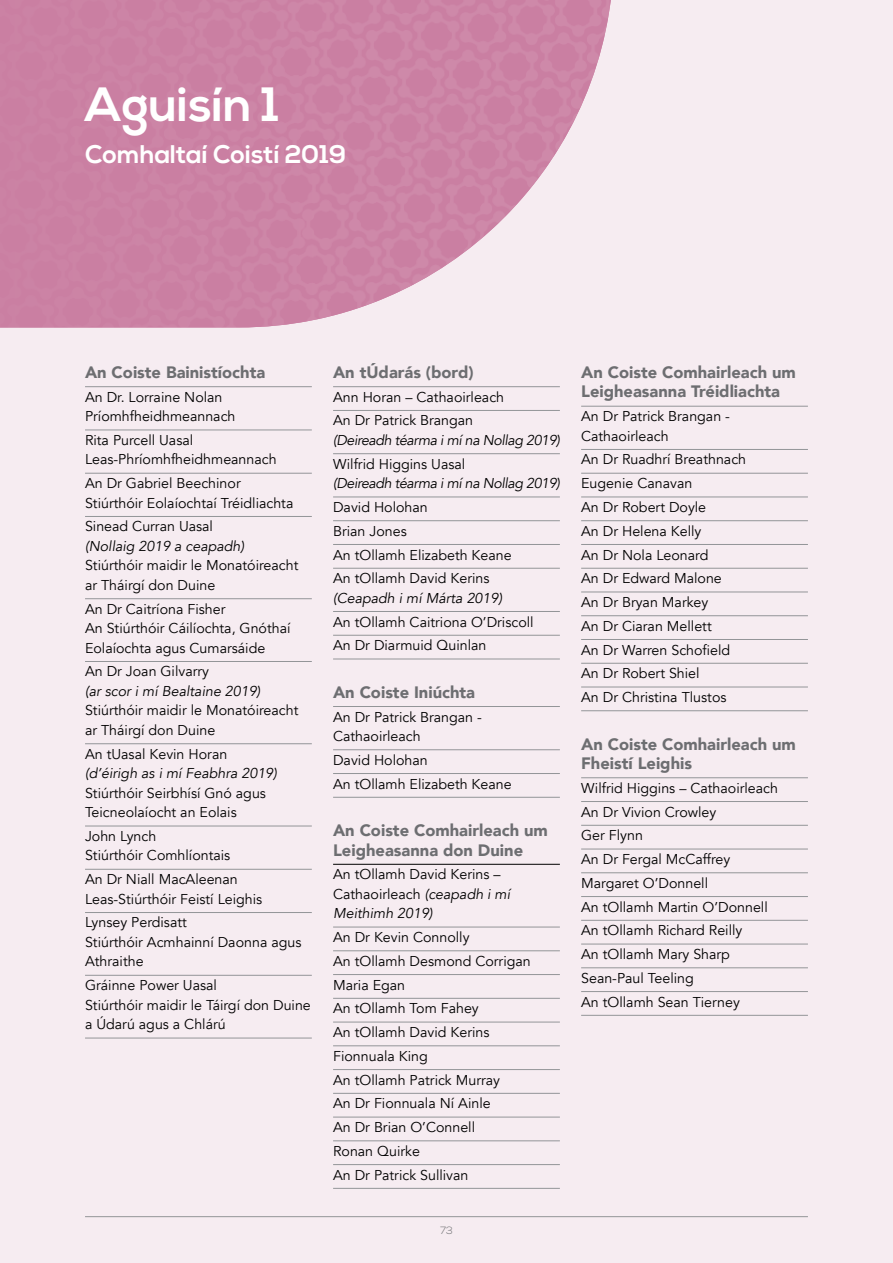
<style>
.page{position:relative;width:893px;height:1263px;background:#f6ecf1}
.page>*{position:absolute;margin:0;border:0;box-sizing:border-box;transform-origin:0 0}
.t1{font:700 48px "Nexa";color:#fff}
.t2{font:700 25.5px "Nexa";color:#fff}
.t3{font:900 16.5px/19.5px "Avenir";color:#6d6e71}
.t4{font:14.25px/23.7px "Avenir";color:#000}
.t5{font:italic 14.25px "Avenir";color:#000}
.t6{font:italic 14.25px "Avenir";letter-spacing:-.03em;color:#000}
.t7{font:300 10.5px "Nexa";color:#6d6e71}
.s1{font-style:italic}
</style>
<div class="page">
<hr style="left:85px;top:386px;width:227px;height:1px;background:#939598">
<hr style="left:85px;top:430px;width:227px;height:1px;background:#939598">
<hr style="left:85px;top:473px;width:227px;height:1px;background:#939598">
<hr style="left:85px;top:516px;width:227px;height:1px;background:#939598">
<hr style="left:85px;top:598px;width:227px;height:1px;background:#939598">
<hr style="left:85px;top:661px;width:227px;height:1px;background:#939598">
<hr style="left:85px;top:743px;width:227px;height:1px;background:#939598">
<hr style="left:85px;top:826px;width:227px;height:1px;background:#939598">
<hr style="left:85px;top:869px;width:227px;height:1px;background:#939598">
<hr style="left:85px;top:912px;width:227px;height:1px;background:#939598">
<hr style="left:85px;top:975px;width:227px;height:1px;background:#939598">
<hr style="left:85px;top:1038px;width:227px;height:1px;background:#939598">
<hr style="left:333px;top:386px;width:227px;height:1px;background:#939598">
<hr style="left:333px;top:410px;width:227px;height:1px;background:#939598">
<hr style="left:333px;top:453px;width:227px;height:1px;background:#939598">
<hr style="left:333px;top:497px;width:227px;height:1px;background:#939598">
<hr style="left:333px;top:520px;width:227px;height:1px;background:#939598">
<hr style="left:333px;top:544px;width:227px;height:1px;background:#939598">
<hr style="left:333px;top:568px;width:227px;height:1px;background:#939598">
<hr style="left:333px;top:611px;width:227px;height:1px;background:#939598">
<hr style="left:333px;top:635px;width:227px;height:1px;background:#939598">
<hr style="left:333px;top:659px;width:227px;height:1px;background:#939598">
<hr style="left:333px;top:706px;width:227px;height:1px;background:#939598">
<hr style="left:333px;top:749px;width:227px;height:1px;background:#939598">
<hr style="left:333px;top:773px;width:227px;height:1px;background:#939598">
<hr style="left:333px;top:797px;width:227px;height:1px;background:#939598">
<hr style="left:333px;top:864px;width:227px;height:1px;background:#000">
<hr style="left:333px;top:927px;width:227px;height:1px;background:#939598">
<hr style="left:333px;top:950px;width:227px;height:1px;background:#939598">
<hr style="left:333px;top:974px;width:227px;height:1px;background:#939598">
<hr style="left:333px;top:998px;width:227px;height:1px;background:#939598">
<hr style="left:333px;top:1022px;width:227px;height:1px;background:#939598">
<hr style="left:333px;top:1045px;width:227px;height:1px;background:#939598">
<hr style="left:333px;top:1069px;width:227px;height:1px;background:#939598">
<hr style="left:333px;top:1093px;width:227px;height:1px;background:#939598">
<hr style="left:333px;top:1117px;width:227px;height:1px;background:#939598">
<hr style="left:333px;top:1140px;width:227px;height:1px;background:#939598">
<hr style="left:333px;top:1164px;width:227px;height:1px;background:#939598">
<hr style="left:333px;top:1188px;width:227px;height:1px;background:#939598">
<hr style="left:581px;top:406px;width:227px;height:1px;background:#939598">
<hr style="left:581px;top:449px;width:227px;height:1px;background:#939598">
<hr style="left:581px;top:473px;width:227px;height:1px;background:#939598">
<hr style="left:581px;top:497px;width:227px;height:1px;background:#939598">
<hr style="left:581px;top:520px;width:227px;height:1px;background:#939598">
<hr style="left:581px;top:544px;width:227px;height:1px;background:#939598">
<hr style="left:581px;top:568px;width:227px;height:1px;background:#939598">
<hr style="left:581px;top:592px;width:227px;height:1px;background:#939598">
<hr style="left:581px;top:615px;width:227px;height:1px;background:#939598">
<hr style="left:581px;top:639px;width:227px;height:1px;background:#939598">
<hr style="left:581px;top:663px;width:227px;height:1px;background:#939598">
<hr style="left:581px;top:687px;width:227px;height:1px;background:#939598">
<hr style="left:581px;top:710px;width:227px;height:1px;background:#939598">
<hr style="left:581px;top:777px;width:227px;height:1px;background:#939598">
<hr style="left:581px;top:801px;width:227px;height:1px;background:#939598">
<hr style="left:581px;top:825px;width:227px;height:1px;background:#939598">
<hr style="left:581px;top:849px;width:227px;height:1px;background:#939598">
<hr style="left:581px;top:872px;width:227px;height:1px;background:#939598">
<hr style="left:581px;top:896px;width:227px;height:1px;background:#939598">
<hr style="left:581px;top:920px;width:227px;height:1px;background:#939598">
<hr style="left:581px;top:944px;width:227px;height:1px;background:#939598">
<hr style="left:581px;top:967px;width:227px;height:1px;background:#939598">
<hr style="left:581px;top:991px;width:227px;height:1px;background:#939598">
<hr style="left:581px;top:1015px;width:227px;height:1px;background:#939598">
<hr style="left:85px;top:1216px;width:723px;height:1px;background:#939598">
<svg style="left:0;top:0;width:611px;height:327px;background:#d191af"></svg>
<h1 class="t1" style="left:85px;top:77px;width:196px">Aguisín 1</h1>
<h2 class="t2" style="left:85px;top:139px;width:263px">Comhaltaí Coistí 2019</h2>
<p class="t3" style="left:85px;top:362px;width:182px">An Coiste Bainistíochta</p>
<p class="t4" style="left:85px;top:387px;width:152px;line-height:19.5px">An Dr. Lorraine Nolan<br>Príomhfheidhmeannach</p>
<p class="t4" style="left:85px;top:431px;width:193px;line-height:19.5px">Rita Purcell Uasal<br>Leas-Phríomhfheidhmeannach</p>
<p class="t4" style="left:85px;top:474px;width:210px;line-height:19.5px">An Dr Gabriel Beechinor<br>Stiúrthóir Eolaíochtaí Tréidliachta</p>
<p class="t4" style="left:85px;top:515px;width:130px">Sinead Curran Uasal</p>
<p class="t5" style="left:85px;top:538px;width:161px">(Nollaig 2019 a ceapadh)</p>
<p class="t4" style="left:85px;top:556px;width:215px;line-height:19.5px">Stiúrthóir maidir le Monatóireacht ar Tháirgí don Duine</p>
<p class="t4" style="left:85px;top:599px;width:207px;line-height:19.5px">An Dr Caitríona Fisher<br>An Stiúrthóir Cáilíochta, Gnóthaí<br>Eolaíochta agus Cumarsáide</p>
<p class="t4" style="left:85px;top:660px;width:126px">An Dr Joan Gilvarry</p>
<p class="t5" style="left:85px;top:682px;width:177px">(ar scor i mí Bealtaine 2019)</p>
<p class="t4" style="left:85px;top:701px;width:215px;line-height:19.5px">Stiúrthóir maidir le Monatóireacht ar Tháirgí don Duine</p>
<p class="t4" style="left:85px;top:742px;width:144px">An tUasal Kevin Horan</p>
<p class="t5" style="left:85px;top:765px;width:193px">(d’éirigh as i mí Feabhra 2019)</p>
<p class="t4" style="left:85px;top:783px;width:182px;line-height:19.5px">Stiúrthóir Seirbhísí Gnó agus<br>Teicneolaíocht an Eolais</p>
<p class="t4" style="left:85px;top:826px;width:147px;line-height:19.5px">John Lynch<br>Stiúrthóir Comhlíontais</p>
<p class="t4" style="left:85px;top:870px;width:179px;line-height:19.5px">An Dr Niall MacAleenan<br>Leas-Stiúrthóir Feistí Leighis</p>
<p class="t4" style="left:85px;top:913px;width:218px;line-height:19.5px">Lynsey Perdisatt<br>Stiúrthóir Acmhainní Daonna agus<br>Athraithe</p>
<p class="t4" style="left:85px;top:976px;width:227px;line-height:19.5px">Gráinne Power Uasal<br>Stiúrthóir maidir le Táirgí don Duine a Údarú agus a Chlárú</p>
<p class="t3" style="left:333px;top:362px;width:142px">An tÚdarás (bord)</p>
<p class="t4" style="left:333px;top:385px;width:173px">Ann Horan – Cathaoirleach<br>An Dr Patrick Brangan</p>
<p class="t6" style="left:333px;top:432px;width:228px">(Deireadh téarma i mí na Nollag 2019)</p>
<p class="t4" style="left:333px;top:452px;width:134px">Wilfrid Higgins Uasal</p>
<p class="t6" style="left:333px;top:475px;width:228px">(Deireadh téarma i mí na Nollag 2019)</p>
<p class="t4" style="left:333px;top:495px;width:180px">David Holohan<br>Brian Jones<br>An tOllamh Elizabeth Keane<br>An tOllamh David Kerins</p>
<p class="t5" style="left:333px;top:589px;width:170px">(Ceapadh i mí Márta 2019)</p>
<p class="t4" style="left:333px;top:610px;width:202px">An tOllamh Caitriona O’Driscoll<br>An Dr Diarmuid Quinlan</p>
<p class="t3" style="left:333px;top:682px;width:144px">An Coiste Iniúchta</p>
<p class="t4" style="left:333px;top:707px;width:150px;line-height:19.5px">An Dr Patrick Brangan -<br>Cathaoirleach</p>
<p class="t4" style="left:333px;top:748px;width:180px">David Holohan<br>An tOllamh Elizabeth Keane</p>
<p class="t3" style="left:333px;top:820px;width:216px">An Coiste Comhairleach um<br>Leigheasanna don Duine</p>
<p class="t4" style="left:333px;top:865px;width:179px;line-height:19.5px">An tOllamh David Kerins –<br>Cathaoirleach <span class="s1">(ceapadh i mí<br>Meithimh 2019)</span></p>
<p class="t4" style="left:333px;top:925px;width:199px">An Dr Kevin Connolly<br>An tOllamh Desmond Corrigan<br>Maria Egan<br>An tOllamh Tom Fahey<br>An tOllamh David Kerins<br>Fionnuala King<br>An tOllamh Patrick Murray<br>An Dr Fionnuala Ní Ainle<br>An Dr Brian O’Connell<br>Ronan Quirke<br>An Dr Patrick Sullivan</p>
<p class="t7" style="left:440px;top:1225px;width:14px">73</p>
<p class="t3" style="left:581px;top:362px;width:216px">An Coiste Comhairleach um<br>Leigheasanna Tréidliachta</p>
<p class="t4" style="left:581px;top:407px;width:150px;line-height:19.5px">An Dr Patrick Brangan -<br>Cathaoirleach</p>
<p class="t4" style="left:581px;top:448px;width:166px">An Dr Ruadhrí Breathnach<br>Eugenie Canavan<br>An Dr Robert Doyle<br>An Dr Helena Kelly<br>An Dr Nola Leonard<br>An Dr Edward Malone<br>An Dr Bryan Markey<br>An Dr Ciaran Mellett<br>An Dr Warren Schofield<br>An Dr Robert Shiel<br>An Dr Christina Tlustos</p>
<p class="t3" style="left:581px;top:734px;width:216px">An Coiste Comhairleach um<br>Fheistí Leighis</p>
<p class="t4" style="left:581px;top:776px;width:198px">Wilfrid Higgins – Cathaoirleach<br>An Dr Vivion Crowley<br>Ger Flynn<br>An Dr Fergal McCaffrey<br>Margaret O’Donnell<br>An tOllamh Martin O’Donnell<br>An tOllamh Richard Reilly<br>An tOllamh Mary Sharp<br>Sean-Paul Teeling<br>An tOllamh Sean Tierney</p>
</div>
